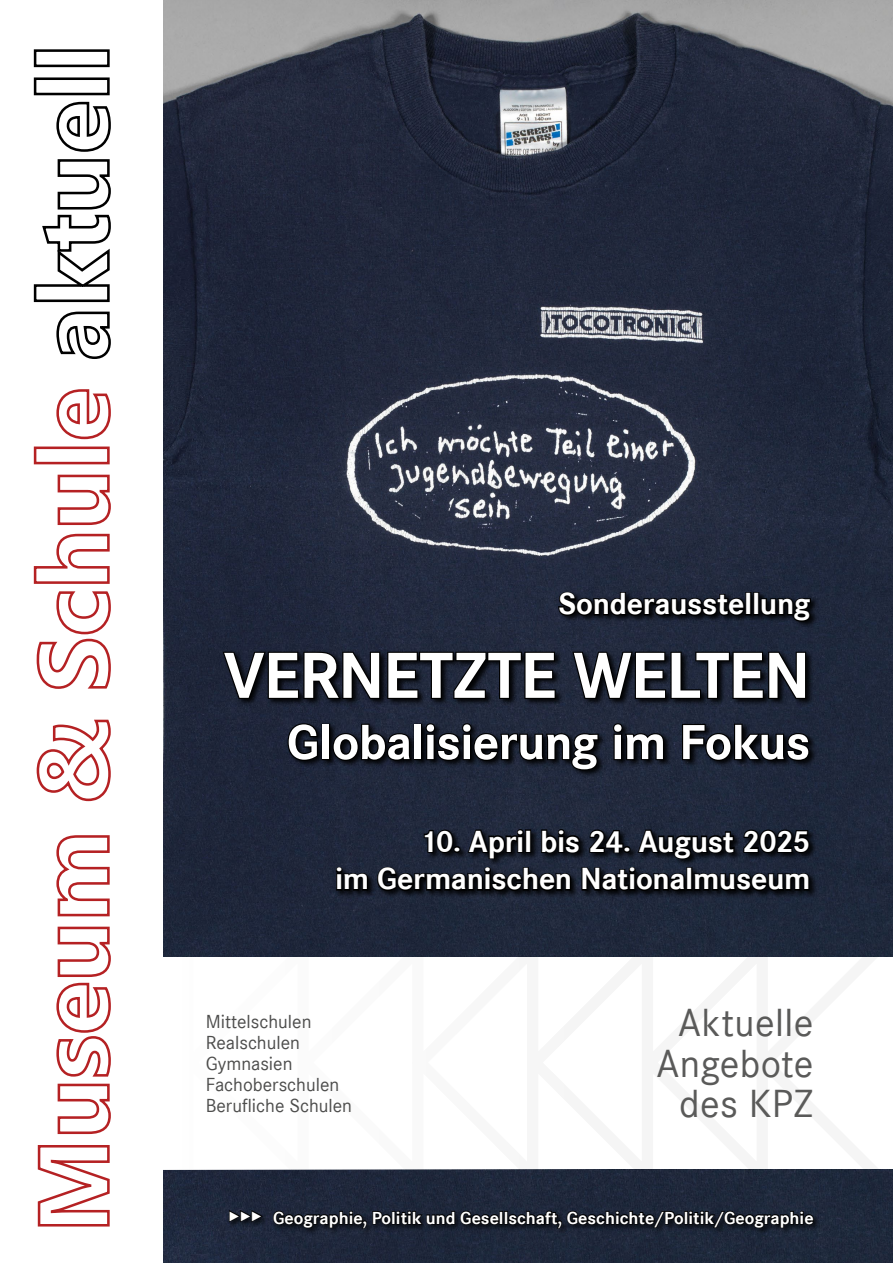
<style>
.page{position:relative;width:893px;height:1263px;background:#fff}
.page>*{position:absolute;margin:0;border:0;box-sizing:border-box;transform-origin:0 0}
.t1{font:700 67.5px "Corporate S";letter-spacing:-.015em;color:#fff}
.t2{font:700 51px "Corporate S";letter-spacing:-.015em;color:#fff}
.t3{font:40.5px/40.5px "Corporate S";letter-spacing:.01em;color:#5a5a59;text-align:center}
.t4{font:700 31.5px/37.8px "Corporate S";letter-spacing:-.01em;color:#fff;text-align:right}
.t5{font:19.5px/21px "Corporate S";color:#4d4d4c}
.t6{font:700 18px "Corporate S";color:#fff}
.s1{font-weight:400;font-size:22.5px}
</style>
<div class="page">
<img style="left:164px;top:0;width:729px;height:957px">
<div style="left:164px;top:1169px;width:729px;height:94px;background:#1f283b"></div>
<div style="left:227px;top:1209px;width:594px;height:27px;background:#000;opacity:.69"></div>
<svg style="left:228px;top:1209px;width:35px;height:14px"></svg>
<svg style="left:272px;top:1209px;width:228px;height:54px;background:#181f2f"></svg>
<div style="left:499px;top:1211px;width:4px;height:13px;border:2px solid #000"></div>
<div style="left:504px;top:1211px;width:4px;height:13px;border:2px solid #000"></div>
<svg style="left:507px;top:1209px;width:308px;height:54px;background:#181f2f"></svg>
<svg style="left:37px;top:1145px;width:73px;height:82px"></svg>
<svg style="left:56px;top:926px;width:55px;height:209px"></svg>
<svg style="left:56px;top:835px;width:54px;height:82px"></svg>
<svg style="left:36px;top:719px;width:75px;height:83px"></svg>
<svg style="left:33px;top:533px;width:78px;height:156px"></svg>
<svg style="left:57px;top:474px;width:54px;height:51px"></svg>
<div style="left:34px;top:446px;width:76px;height:18px;border:3px solid #b52123"></div>
<svg style="left:56px;top:389px;width:55px;height:51px"></svg>
<svg style="left:56px;top:311px;width:55px;height:48px"></svg>
<svg style="left:33px;top:101px;width:78px;height:202px"></svg>
<div style="left:34px;top:77px;width:76px;height:18px;border:3px solid #000"></div>
<div style="left:34px;top:49px;width:76px;height:18px;border:3px solid #000"></div>
<svg style="left:221px;top:590px;width:591px;height:367px;background:#191f2e"></svg>
<p class="t4" style="left:558px;top:586px;width:254px">Sonderausstellung</p>
<h1 class="t1" style="left:224px;top:637px;width:588px">Vernetzte Welten</h1>
<h2 class="t2" style="left:287px;top:713px;width:525px">Globalisierung im Fokus</h2>
<p class="t4" style="left:335px;top:823px;width:477px">10. April bis 24. August 2025<br>im Germanischen Nationalmuseum</p>
<p class="t5" style="left:206px;top:1011px;width:148px">Mittelschulen<br>Realschulen<br>Gymnasien<br>Fachoberschulen<br>Berufliche Schulen</p>
<p class="t3" style="left:657px;top:1003px;width:159px">Aktuelle<br>Angebote des KPZ</p>
<p class="t6" style="left:228px;top:1207px;width:587px"><span class="s1">▸▸▸</span> Geographie, Politik und Gesellschaft, Geschichte/Politik/Geographie</p>
</div>
